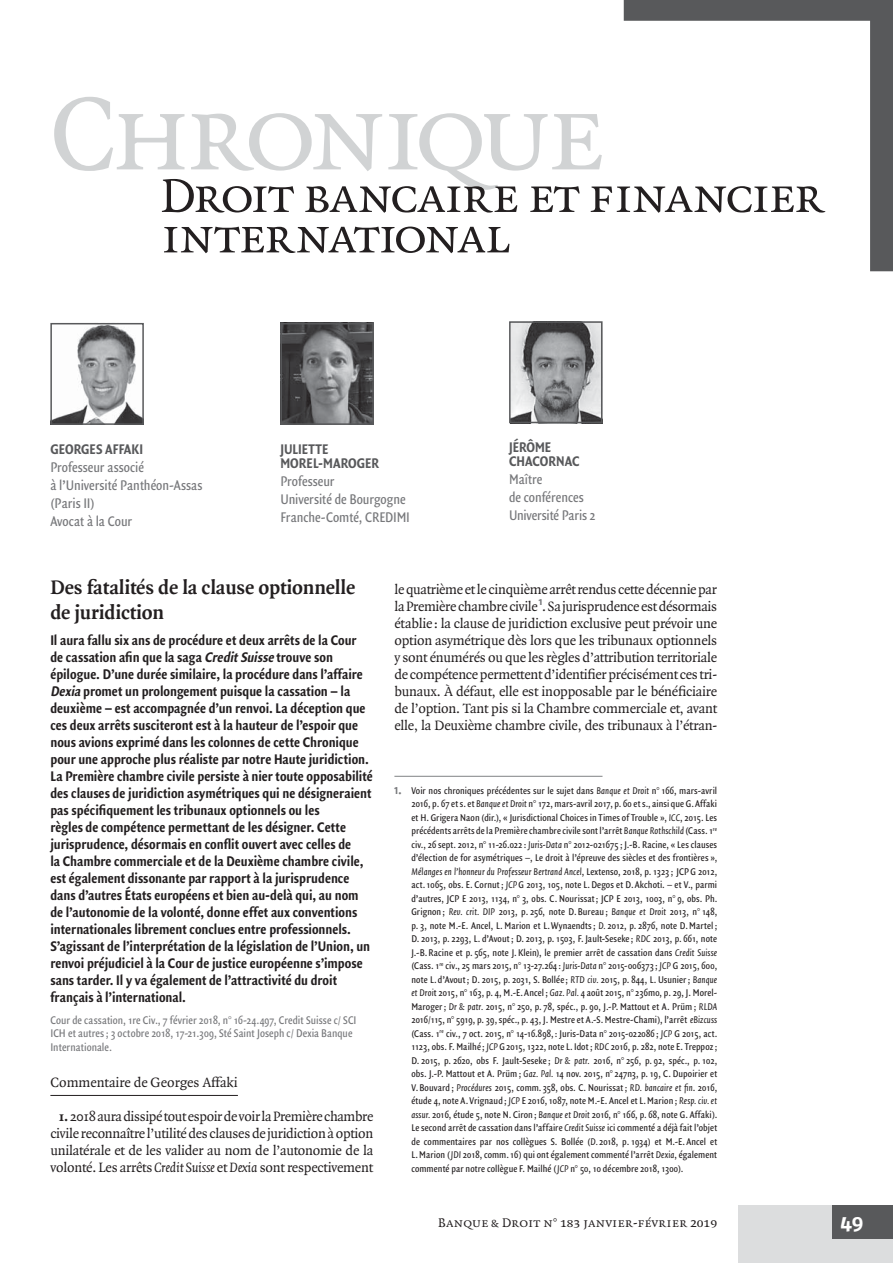
<style>
.page{position:relative;width:893px;height:1263px;background:#fff}
.page>*{position:absolute;margin:0;border:0;box-sizing:border-box;transform-origin:0 0}
.t1{font:110.85px "Quadraat Small Caps";letter-spacing:-.07em;color:#d1d3d4}
.t2{font:51px/40.5px "Quadraat Small Caps";letter-spacing:-.045em;color:#231f20}
.t3{font:700 21px/25.5px "Quadraat";letter-spacing:-.005em;color:#231f20}
.t4{font:21px "Fago No Bold Lf Caps";color:#fff}
.t5{font:700 15px/17px "Quadraat Sans Con";color:#231f20}
.t6{font:15px/18px "Quadraat Sans Con";color:#77787b}
.t7{font:700 15px/14.2px "Quadraat Sans Con";color:#58595b}
.t8{font:14.55px/17px "Quadraat";letter-spacing:-.015em;color:#231f20;text-align:center}
.t9{font:13.5px "Quadraat Small Caps";color:#231f20}
.t10{font:12px/13.5px "Quadraat Sans Con";letter-spacing:.005em;color:#77787b}
.t11{font:10.5px/13.5px "Quadraat Sans Con";letter-spacing:.01em;color:#231f20;text-align:justify}
.s1{font-style:italic}
.s2{font-weight:700}
.s3{font-family:"Fago No Bold Lf";color:#77787b}
</style>
<div class="page">
<div style="left:738px;top:1205px;width:155px;height:58px;background:#dcddde"></div>
<div style="left:832px;top:1205px;width:61px;height:34px;background:#58595b"></div>
<svg style="left:624px;top:0;width:269px;height:271px"></svg>
<img style="left:52px;top:325px;width:90px;height:98px">
<div style="left:50px;top:323px;width:94px;height:102px;border:1px solid #58595b"></div>
<img style="left:282px;top:325px;width:90px;height:98px">
<div style="left:280px;top:323px;width:94px;height:102px;border:1px solid #58595b"></div>
<img style="left:511px;top:323px;width:89px;height:98px">
<div style="left:509px;top:321px;width:93px;height:102px;border:1px solid #58595b"></div>
<hr style="left:50px;top:1095px;width:188px;height:1px;background:#231f20">
<hr style="left:394px;top:776px;width:208px;height:1px;background:#808285">
<h1 class="t1" style="left:50px;top:66px;width:557px">Chronique</h1>
<h2 class="t2" style="left:161px;top:174px;width:665px">Droit bancaire et financier international</h2>
<h3 class="t7" style="left:50px;top:443px;width:94px">GEORGES AFFAKI</h3>
<h3 class="t6" style="left:50px;top:459px;width:154px">Professeur associé<br>à l’Université Panthéon-Assas (Paris II)<br>Avocat à la Cour</h3>
<h3 class="t7" style="left:280px;top:443px;width:100px">JULIETTE<br>MOREL-MAROGER</h3>
<h3 class="t6" style="left:280px;top:473px;width:131px">Professeur<br>Université de Bourgogne<br>Franche-Comté, CREDIMI</h3>
<h3 class="t7" style="left:509px;top:441px;width:72px">JÉRÔME<br>CHACORNAC</h3>
<h3 class="t6" style="left:509px;top:472px;width:88px">Maître<br>de conférences<br>Université Paris 2</h3>
<h3 class="t3" style="left:50px;top:576px;width:306px">Des fatalités de la clause optionnelle de juridiction</h3>
<p class="t5" style="left:50px;top:633px;width:324px">Il aura fallu six ans de procédure et deux arrêts de la Cour de cassation afin que la saga <span class="s1">CreditSuisse</span> trouve son épilogue. D’une durée similaire, la procédure dans l’affaire <span class="s1">Dexia</span> promet un prolongement puisque la cassation – la deuxième – est accompagnée d’un renvoi. La déception que ces deux arrêts susciteront est à la hauteur de l’espoir que nous avions exprimé dans les colonnes de cette Chronique pour une approche plus réaliste par notre Haute juridiction.<br>La Première chambre civile persiste à nier toute opposabilité des clauses de juridiction asymétriques qui ne désigneraient pas spécifiquement les tribunaux optionnels ou les<br>règles de compétence permettant de les désigner. Cette jurisprudence, désormais en conflit ouvert avec celles de<br>la Chambre commerciale et de la Deuxième chambre civile, est également dissonante par rapport à la jurisprudence dans d’autres États européens et bien au-delà qui, au nom de l’autonomie de la volonté, donne effet aux conventions internationales librement conclues entre professionnels.<br>S’agissant de l’interprétation de la législation de l’Union, un renvoi préjudiciel à la Cour de justice européenne s’impose sans tarder. Il y va également de l’attractivité du droit français à l’international.</p>
<p class="t10" style="left:50px;top:1014px;width:308px">Cour de cassation, 1re Civ., 7 février 2018, n° 16-24.497, Credit Suisse c/ SCI<br>ICH et autres ; 3 octobre 2018, 17-21.309, Sté Saint Joseph c/ Dexia Banque<br>Internationale.</p>
<h3 class="t8" style="left:50px;top:1075px;width:189px">Commentaire de Georges Affaki</h3>
<p class="t8" style="left:50px;top:1109px;width:324px"><span class="s2">1.</span> 2018 aura dissipé tout espoir de voir la Première chambre civile reconnaître l’utilité des clauses de juridiction à option unilatérale et de les valider au nom de l’autonomie de la volonté. Les arrêts <span class="s1">Credit Suisse</span> et <span class="s1">Dexia</span> sont respectivement</p>
<p class="t8" style="left:394px;top:582px;width:324px;text-align:justify">le quatrième et le cinquième arrêt rendus cette décennie par la Première chambre civile <sup>1</sup>.Sa jurisprudence est désormais établie : la clause de juridiction exclusive peut prévoir une option asymétrique dès lors que les tribunaux optionnels y sont énumérés ou que les règles d’attribution territoriale de compétence permettent d’identifier précisément ces tri&shy;bunaux. À défaut, elle est inopposable par le bénéficiaire de l’option. Tant pis si la Chambre commerciale et, avant elle, la Deuxième chambre civile, des tribunaux à l’étran-</p>
<p class="t11" style="left:411px;top:785px;width:307px;text-indent:-17px"><span class="s3">1.</span> Voir nos chroniques précédentes sur le sujet dans <span class="s1">Banque et Droit</span> n° 166, mars-avril 2016, p. 67 et s. et <span class="s1">Banque et Droit</span> n° 172, mars-avril 2017, p. 60 et s., ainsi que G. Affaki et H. Grigera Naon (dir.), « Jurisdictional Choices in Times of Trouble », <span class="s1">ICC</span>, 2015. Les précédents arrêts de la Première chambre civile sont l’arrêt <span class="s1">Banque Rothschild</span> (Cass. 1<sup>re </sup>civ., 26 sept. 2012, n° 11-26.022 : <span class="s1">Juris-Data</span> n° 2012-021675 ; J.-B. Racine, « Les clauses d’élection de for asymétriques –, Le droit à l’épreuve des siècles et des frontières », <span class="s1">Mélanges en l’honneur du Professeur Bertrand Ancel</span>, Lextenso, 2018, p. 1323 ; JCP G 2012, act. 1065, obs. E. Cornut ; <span class="s1">JCP</span> G 2013, 105, note L. Degos et D. Akchoti. – et V., parmi d’autres, JCP E 2013, 1134, n° 3, obs. C. Nourissat ; JCP E 2013, 1003, n° 9, obs. Ph.<br>Grignon ; <span class="s1">Rev. crit. DIP</span> 2013, p. 256, note D. Bureau ; <span class="s1">Banque et Droit</span> 2013, n° 148, p. 3, note M.-E. Ancel, L. Marion et L. Wynaendts ; <span class="s1">D.</span> 2012, p. 2876, note D. Martel ; D. 2013, p. 2293, L. d’Avout ; D. 2013, p. 1503, F. Jault-Seseke ; <span class="s1">RDC</span> 2013, p. 661, note J.-B. Racine et p. 565, note J. Klein), le premier arrêt de cassation dans <span class="s1">Credit Suisse </span>(Cass. 1<sup>re</sup> civ., 25 mars 2015, n° 13-27.264 : <span class="s1">Juris-Data</span> n° 2015-006373 ; <span class="s1">JCP</span> G 2015, 600, note L. d’Avout ; D. 2015, p. 2031, S. Bollée ; <span class="s1">RTD civ.</span> 2015, p. 844, L. Usunier ; <span class="s1">Banque et Droi</span>t 2015, n° 163, p. 4, M.-E. Ancel ; <span class="s1">Gaz. Pal.</span> 4 août 2015, n° 236m0, p. 29, J. Morel-Maroger ; <span class="s1">Dr &amp; patr.</span> 2015, n° 250, p. 78, spéc., p. 90, J.-P. Mattout et A. Prüm ; <span class="s1">RLDA </span>2016/115, n° 5919, p. 39, spéc., p. 43, J. Mestre et A.-S. Mestre-Chami), l’arrêt <span class="s1">eBizcuss </span>(Cass. 1<sup>re</sup> civ., 7 oct. 2015, n° 14-16.898, : Juris-Data n° 2015-022086 ; <span class="s1">JCP</span> G 2015, act.<br>1123, obs. F. Mailhé ; <span class="s1">JCP</span> G 2015, 1322, note L. Idot ; <span class="s1">RDC</span> 2016, p. 282, note E. Treppoz ; D. 2015, p. 2620, obs F. Jault-Seseke ; <span class="s1">Dr &amp; patr.</span> 2016, n° 256, p. 92, spéc., p. 102, obs. J.-P. Mattout et A. Prüm ; <span class="s1">Gaz. Pal.</span> 14 nov. 2015, n° 247n3, p. 19, C. Dupoirier et V. Bouvard ; <span class="s1">Procédures</span> 2015, comm. 358, obs. C. Nourissat ; <span class="s1">RD. bancaire et fin</span>. 2016, étude 4, note A. Vrignaud ; <span class="s1">JCP</span> E 2016, 1087, note M.-E. Ancel et L. Marion ; <span class="s1">Resp. civ. et assur.</span> 2016, étude 5, note N. Ciron ; <span class="s1">Banque et Droit</span> 2016, n° 166, p. 68, note G. Affaki).<br>Le second arrêt de cassation dans l’affaire <span class="s1">Credit Suisse</span> ici commenté a déjà fait l’objet de commentaires par nos collègues S. Bollée (<span class="s1">D.</span> 2018, p. 1934) et M.-E. Ancel et L. Marion (<span class="s1">JDI</span> 2018, comm. 16) qui ont également commenté l’arrêt <span class="s1">Dexia</span>, également commenté par notre collègue F. Mailhé (<span class="s1">JCP</span> n° 50, 10 décembre 2018, 1300).</p>
<p class="t9" style="left:438px;top:1215px;width:280px">Banque &amp; Droit n° 183 janvier-février 2019</p>
<h3 class="t4" style="left:840px;top:1211px;width:25px">49</h3>
</div>
